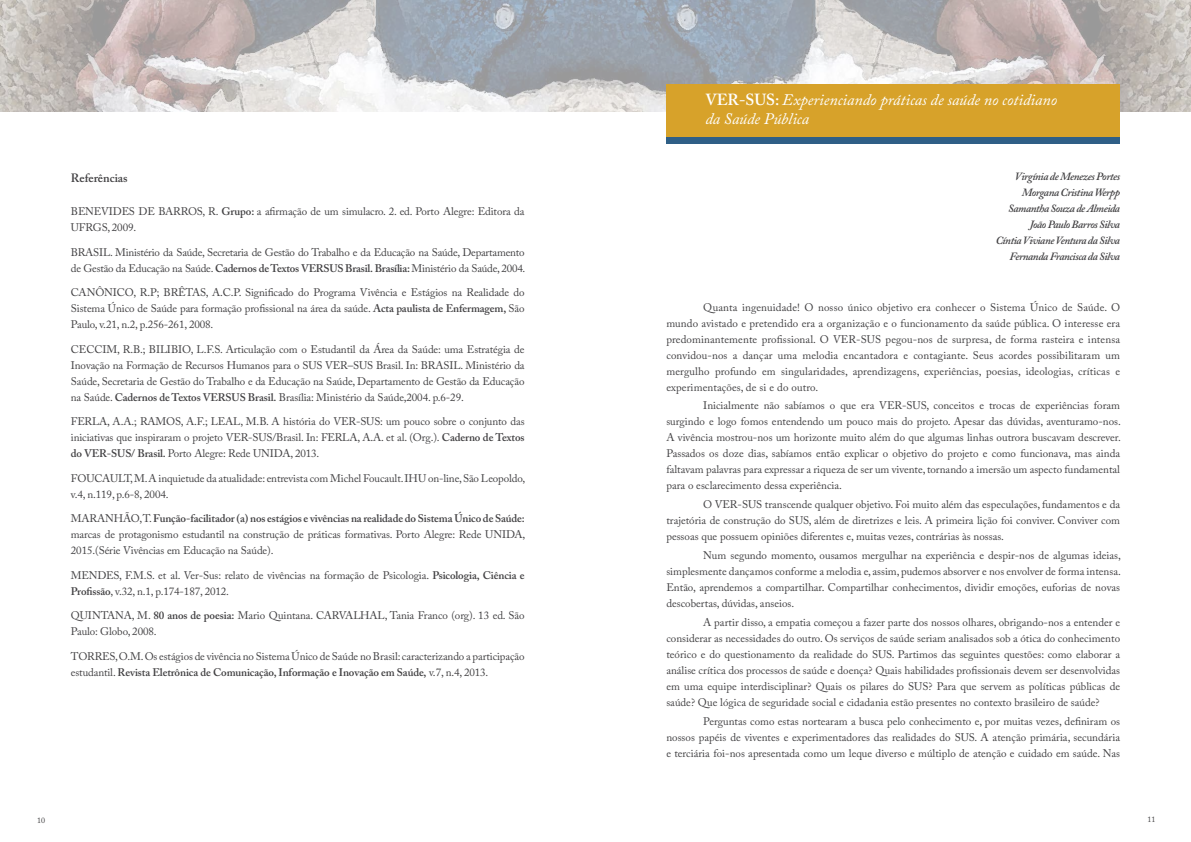
<style>
.page{position:relative;width:1191px;height:842px;background:#fff}
.page>*{position:absolute;margin:0;border:0;box-sizing:border-box;transform-origin:0 0}
.t1{font:italic 16px/19px "Adobe Caslon Pro";color:#fff}
.t2{font:600 12px "Adobe Caslon Pro";color:#414042}
.t3{font:11px/16px "Adobe Caslon Pro";letter-spacing:-.01em;color:#414042;text-align:justify}
.t4{font:italic 600 11px/16px "Adobe Caslon Pro";letter-spacing:-.04em;color:#414042;text-align:right}
.t5{font:8px "Adobe Caslon Pro";color:#414042}
.s1{font-weight:600}
.s2{font-weight:600;font-style:normal}
</style>
<div class="page">
<svg style="left:0;top:0;width:1191px;height:112px;background:#bebcbe"></svg>
<div style="left:666px;top:134px;width:454px;height:9px;background:#2f5f86"></div>
<div style="left:666px;top:84px;width:454px;height:53px;background:#d7a22a"></div>
<p class="t2" style="left:71px;top:171px;width:58px">Referências</p>
<p class="t3" style="left:71px;top:203px;width:455px">BENEVIDES DE BARROS, R. <span class="s1">Grupo:</span> a afirmação de um simulacro. 2. ed. Porto Alegre: Editora da<br>UFRGS, 2009.</p>
<p class="t3" style="left:71px;top:244px;width:456px">BRASIL. Ministério da Saúde, Secretaria de Gestão do Trabalho e da Educação na Saúde, Departamento de Gestão da Educação na Saúde. <span class="s1">Cadernos de Textos VERSUS Brasil. Brasília:</span> Ministério da Saúde, 2004.</p>
<p class="t3" style="left:71px;top:285px;width:455px">CANÔNICO, R.P; BRÊTAS, A.C.P. Significado do Programa Vivência e Estágios na Realidade do Sistema Único de Saúde para formação profissional na área da saúde. <span class="s1">Acta paulista de Enfermagem,</span> São Paulo, v.21, n.2, p.256-261, 2008.</p>
<p class="t3" style="left:71px;top:341px;width:455px">CECCIM, R.B.; BILIBIO, L.F.S. Articulação com o Estudantil da Área da Saúde: uma Estratégia de Inovação na Formação de Recursos Humanos para o SUS VER–SUS Brasil. In: BRASIL. Ministério da Saúde, Secretaria de Gestão do Trabalho e da Educação na Saúde, Departamento de Gestão da Educação na Saúde. <span class="s1">Cadernos de Textos VERSUS Brasil.</span> Brasília: Ministério da Saúde,2004. p.6-29.</p>
<p class="t3" style="left:71px;top:414px;width:455px">FERLA, A.A.; RAMOS, A.F.; LEAL, M.B. A história do VER-SUS: um pouco sobre o conjunto das iniciativas que inspiraram o projeto VER-SUS/Brasil. In: FERLA, A.A. et al. (Org.). <span class="s1">Caderno de Textos do VER-SUS/ Brasil.</span> Porto Alegre: Rede UNIDA, 2013.</p>
<p class="t3" style="left:71px;top:470px;width:456px">FOUCAULT, M. A inquietude da atualidade: entrevista com Michel Foucault. IHU on-line, São Leopoldo, v.4, n.119, p.6-8, 2004.</p>
<p class="t3" style="left:71px;top:511px;width:456px">MARANHÃO, T. <span class="s1">Função-facilitador (a) nos estágios e vivências na realidade do Sistema Único de Saúde: </span>marcas de protagonismo estudantil na construção de práticas formativas. Porto Alegre: Rede UNIDA, 2015.(Série Vivências em Educação na Saúde).</p>
<p class="t3" style="left:71px;top:567px;width:455px">MENDES, F.M.S. et al. Ver-Sus: relato de vivências na formação de Psicologia. <span class="s1">Psicologia, Ciência e<br>Profissão</span>, v.32, n.1, p.174-187, 2012.</p>
<p class="t3" style="left:71px;top:608px;width:455px">QUINTANA, M. <span class="s1">80 anos de poesia:</span> Mario Quintana. CARVALHAL, Tania Franco (org). 13 ed. São<br>Paulo: Globo, 2008.</p>
<p class="t3" style="left:71px;top:648px;width:455px">TORRES, O.M. Os estágios de vivência no Sistema Único de Saúde no Brasil: caracterizando a participação estudantil. <span class="s1">Revista Eletrônica de Comunicação, Informação e Inovação em Saúde,</span> v.7, n.4, 2013.</p>
<h1 class="t1" style="left:705px;top:90px;width:353px"><span class="s2">VER-SUS:</span> Experienciando práticas de saúde no cotidiano da Saúde Pública</h1>
<p class="t4" style="left:995px;top:168px;width:126px">Virgínia de Menezes Portes<br>Morgana Cristina Werpp<br>Samantha Souza de Almeida<br>João Paulo Barros Silva<br>Cíntia Viviane Ventura da Silva<br>Fernanda Francisca da Silva</p>
<p class="t3" style="left:666px;top:299px;width:455px;text-indent:37px">Quanta ingenuidade! O nosso único objetivo era conhecer o Sistema Único de Saúde. O mundo avistado e pretendido era a organização e o funcionamento da saúde pública. O interesse era predominantemente profissional. O VER-SUS pegou-nos de surpresa, de forma rasteira e intensa convidou-nos a dançar uma melodia encantadora e contagiante. Seus acordes possibilitaram um mergulho profundo em singularidades, aprendizagens, experiências, poesias, ideologias, críticas e experimentações, de si e do outro.</p>
<p class="t3" style="left:666px;top:398px;width:456px;text-indent:37px">Inicialmente não sabíamos o que era VER-SUS, conceitos e trocas de experiências foram surgindo e logo fomos entendendo um pouco mais do projeto. Apesar das dúvidas, aventuramo-nos.<br>A vivência mostrou-nos um horizonte muito além do que algumas linhas outrora buscavam descrever.<br>Passados os doze dias, sabíamos então explicar o objetivo do projeto e como funcionava, mas ainda faltavam palavras para expressar a riqueza de ser um vivente, tornando a imersão um aspecto fundamental para o esclarecimento dessa experiência.</p>
<p class="t3" style="left:666px;top:496px;width:455px;text-indent:37px">O VER-SUS transcende qualquer objetivo. Foi muito além das especulações, fundamentos e da trajetória de construção do SUS, além de diretrizes e leis. A primeira lição foi conviver. Conviver com pessoas que possuem opiniões diferentes e, muitas vezes, contrárias às nossas.</p>
<p class="t3" style="left:666px;top:547px;width:456px;text-indent:37px">Num segundo momento, ousamos mergulhar na experiência e despir-nos de algumas ideias, simplesmente dançamos conforme a melodia e, assim, pudemos absorver e nos envolver de forma intensa.<br>Então, aprendemos a compartilhar. Compartilhar conhecimentos, dividir emoções, euforias de novas descobertas, dúvidas, anseios.</p>
<p class="t3" style="left:666px;top:614px;width:455px;text-indent:37px">A partir disso, a empatia começou a fazer parte dos nossos olhares, obrigando-nos a entender e considerar as necessidades do outro. Os serviços de saúde seriam analisados sob a ótica do conhecimento teórico e do questionamento da realidade do SUS. Partimos das seguintes questões: como elaborar a análise crítica dos processos de saúde e doença? Quais habilidades profissionais devem ser desenvolvidas em uma equipe interdisciplinar? Quais os pilares do SUS? Para que servem as políticas públicas de saúde? Que lógica de seguridade social e cidadania estão presentes no contexto brasileiro de saúde?</p>
<p class="t3" style="left:666px;top:713px;width:455px;text-indent:37px">Perguntas como estas nortearam a busca pelo conhecimento e, por muitas vezes, definiram os nossos papéis de viventes e experimentadores das realidades do SUS. A atenção primária, secundária e terciária foi-nos apresentada como um leque diverso e múltiplo de atenção e cuidado em saúde. Nas</p>
<p class="t5" style="left:37px;top:815px;width:9px">10</p>
<p class="t5" style="left:1147px;top:814px;width:9px">11</p>
</div>
